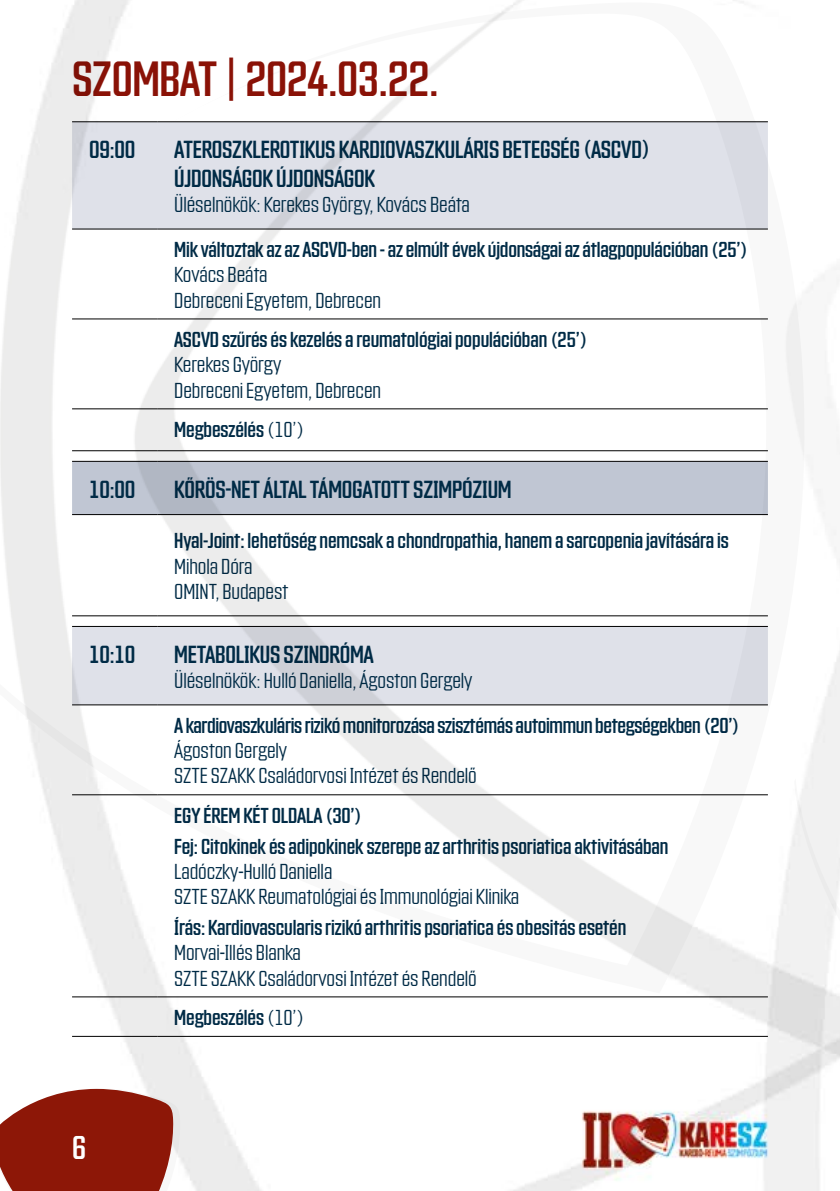
<style>
.page{position:relative;width:840px;height:1191px;background:#fff}
.page>*{position:absolute;margin:0;border:0;box-sizing:border-box;transform-origin:0 0}
.t1{font:48px "Countach";letter-spacing:-.01em;color:#8a1207}
.t2{font:32px "Countach";color:#fff}
.t3{font:24px/28.8px "Countach";letter-spacing:-.01em;color:#002b46}
.t4{font:21px/30.8px "Countach";letter-spacing:-.005em;color:#002b46}
.t5{font:300 21px/25.2px "Countach";letter-spacing:-.005em;color:#002b46}
.s1{font-weight:300}
</style>
<div class="page">
<img style="left:72px;top:0;width:721px;height:1191px">
<img style="left:70px;top:2px;width:769px;height:991px">
<img style="left:0;top:14px;width:824px;height:951px">
<img style="left:174px;top:1088px;width:7px;height:103px">
<img style="left:0;top:1088px;width:174px;height:103px">
<svg style="left:72px;top:122px;width:695px;height:582px"></svg>
<svg style="left:72px;top:462px;width:695px;height:52px;background:#bec4d1"></svg>
<hr style="left:72px;top:121px;width:85px;height:1px;background:#000">
<hr style="left:157px;top:121px;width:610px;height:1px;background:#000">
<hr style="left:72px;top:228px;width:85px;height:1px;background:#000">
<hr style="left:157px;top:228px;width:610px;height:1px;background:#000">
<hr style="left:72px;top:318px;width:85px;height:1px;background:#000">
<hr style="left:157px;top:318px;width:610px;height:1px;background:#000">
<hr style="left:72px;top:408px;width:85px;height:1px;background:#000">
<hr style="left:157px;top:408px;width:610px;height:1px;background:#000">
<hr style="left:72px;top:450px;width:85px;height:1px;background:#000">
<hr style="left:157px;top:450px;width:610px;height:1px;background:#000">
<hr style="left:72px;top:461px;width:85px;height:1px;background:#000">
<hr style="left:157px;top:461px;width:610px;height:1px;background:#000">
<hr style="left:72px;top:514px;width:85px;height:1px;background:#000">
<hr style="left:157px;top:514px;width:610px;height:1px;background:#000">
<hr style="left:72px;top:615px;width:85px;height:1px;background:#000">
<hr style="left:157px;top:615px;width:610px;height:1px;background:#000">
<hr style="left:72px;top:626px;width:85px;height:1px;background:#000">
<hr style="left:157px;top:626px;width:610px;height:1px;background:#000">
<hr style="left:72px;top:704px;width:85px;height:1px;background:#000">
<hr style="left:157px;top:704px;width:610px;height:1px;background:#000">
<hr style="left:72px;top:794px;width:85px;height:1px;background:#000">
<hr style="left:157px;top:794px;width:610px;height:1px;background:#000">
<hr style="left:72px;top:996px;width:85px;height:1px;background:#000">
<hr style="left:157px;top:996px;width:610px;height:1px;background:#000">
<hr style="left:72px;top:1035px;width:85px;height:1px;background:#000">
<hr style="left:157px;top:1035px;width:610px;height:1px;background:#000">
<h1 class="t1" style="left:72px;top:48px;width:368px">SZOMBAT | 2024.03.22.</h1>
<p class="t3" style="left:89px;top:133px;width:48px">09:00</p>
<p class="t3" style="left:174px;top:133px;width:477px">ATEROSZKLEROTIKUS KARDIOVASZKULÁRIS BETEGSÉG (ASCVD)<br>ÚJDONSÁGOK ÚJDONSÁGOK</p>
<p class="t5" style="left:174px;top:190px;width:297px">Üléselnökök: Kerekes György, Kovács Beáta</p>
<p class="t4" style="left:174px;top:233px;width:574px">Mik változtak az az ASCVD-ben - az elmúlt évek újdonságai az átlagpopulációban (25’)</p>
<p class="t5" style="left:174px;top:261px;width:208px">Kovács Beáta<br>Debreceni Egyetem, Debrecen</p>
<p class="t4" style="left:174px;top:323px;width:414px">ASCVD szűrés és kezelés a reumatológiai populációban (25’)</p>
<p class="t5" style="left:174px;top:351px;width:208px">Kerekes György<br>Debreceni Egyetem, Debrecen</p>
<p class="t4" style="left:174px;top:413px;width:131px">Megbeszélés <span class="s1">(10’)</span></p>
<p class="t3" style="left:89px;top:473px;width:48px">10:00</p>
<p class="t3" style="left:174px;top:473px;width:339px">KŐRÖS-NET ÁLTAL TÁMOGATOTT SZIMPÓZIUM</p>
<p class="t4" style="left:174px;top:524px;width:556px">Hyal-Joint: lehetőség nemcsak a chondropathia, hanem a sarcopenia javítására is</p>
<p class="t5" style="left:174px;top:552px;width:116px">Mihola Dóra<br>OMINT, Budapest</p>
<p class="t3" style="left:89px;top:638px;width:48px">10:10</p>
<p class="t3" style="left:174px;top:638px;width:201px">METABOLIKUS SZINDRÓMA</p>
<p class="t5" style="left:174px;top:666px;width:299px">Üléselnökök: Hulló Daniella, Ágoston Gergely</p>
<p class="t4" style="left:174px;top:708px;width:566px">A kardiovaszkuláris rizikó monitorozása szisztémás autoimmun betegségekben (20’)</p>
<p class="t5" style="left:174px;top:736px;width:304px">Ágoston Gergely<br>SZTE SZAKK Családorvosi Intézet és Rendelő</p>
<p class="t4" style="left:174px;top:798px;width:495px">EGY ÉREM KÉT OLDALA (30’)<br>Fej: Citokinek és adipokinek szerepe az arthritis psoriatica aktivitásában</p>
<p class="t5" style="left:174px;top:857px;width:346px">Ladóczky-Hulló Daniella<br>SZTE SZAKK Reumatológiai és Immunológiai Klinika</p>
<p class="t4" style="left:174px;top:910px;width:453px">Írás: Kardiovascularis rizikó arthritis psoriatica és obesitás esetén</p>
<p class="t5" style="left:174px;top:938px;width:304px">Morvai-Illés Blanka<br>SZTE SZAKK Családorvosi Intézet és Rendelő</p>
<p class="t4" style="left:174px;top:1000px;width:131px">Megbeszélés <span class="s1">(10’)</span></p>
<h2 class="t2" style="left:72px;top:1127px;width:16px">6</h2>
</div>
